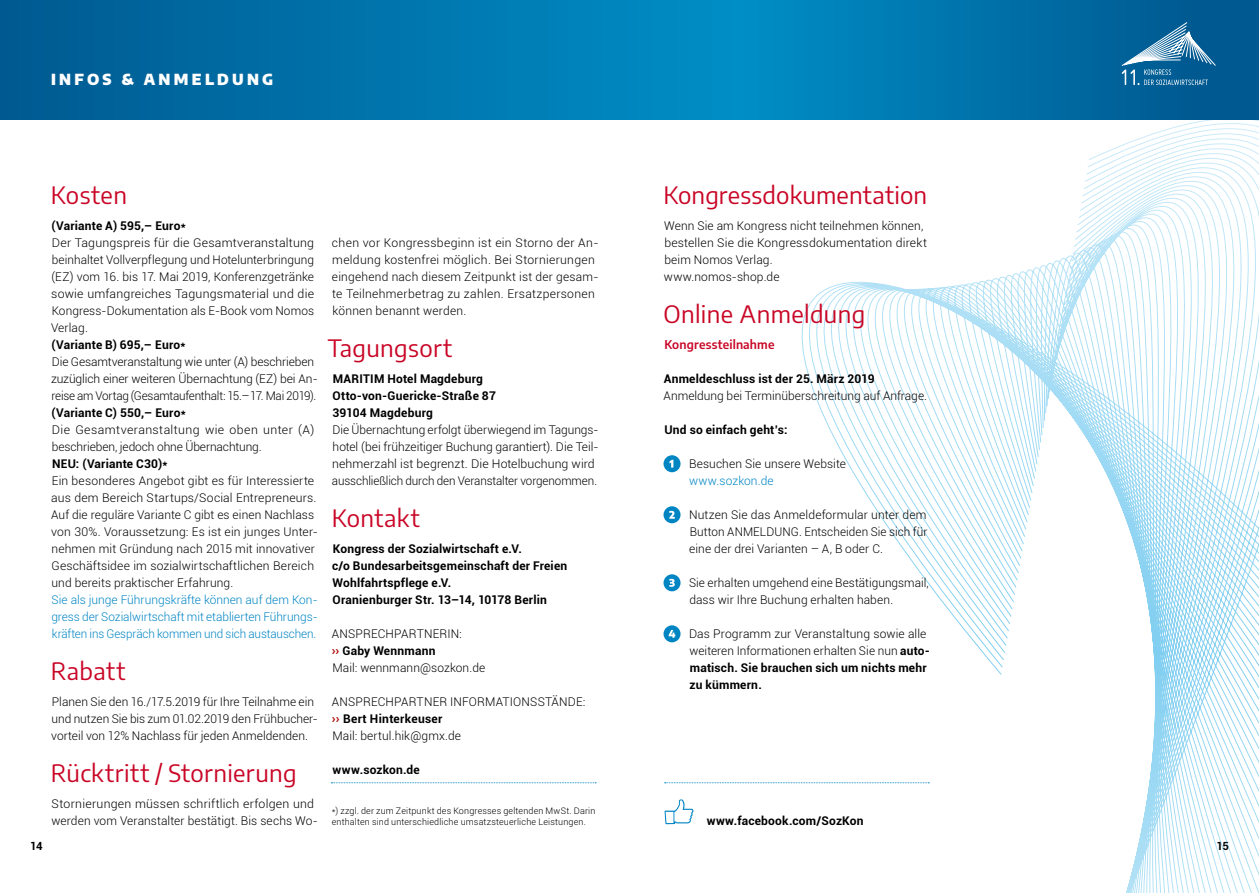
<style>
.page{position:relative;width:1259px;height:893px;background:#fff}
.page>*{position:absolute;margin:0;border:0;box-sizing:border-box;transform-origin:0 0}
.t1{font:24px "Encode Sans";letter-spacing:.015em;color:#c90526}
.t2{font:900 15px "Encode Sans";letter-spacing:.22em;color:#fff}
.t3{font:300 12px/17px "Roboto";letter-spacing:.005em;color:#000}
.t4{font:700 12px/17px "Roboto";letter-spacing:.015em;color:#000}
.t5{font:300 12px/17px "Roboto";letter-spacing:-.005em;color:#0085c3;text-align:justify}
.t6{font:300 12px/17px "Roboto";letter-spacing:-.015em;color:#000}
.t7{font:600 12px "Encode Sans";letter-spacing:.015em;color:#c90526}
.t8{font:700 11.25px "Roboto";color:#000}
.t9{font:300 9px/10.8px "Roboto";letter-spacing:.02em;color:#000}
.s1{font-weight:700;font-size:12.75px;color:#ae0b05}
.s2{font-weight:700}
</style>
<div class="page">
<svg style="left:777px;top:119px;width:482px;height:774px"></svg>
<svg style="left:0;top:0;width:1259px;height:119px;background:#0073aa"></svg>
<svg style="left:664px;top:782px;width:265px;height:1px"></svg>
<svg style="left:331px;top:782px;width:265px;height:1px"></svg>
<svg style="left:1121px;top:22px;width:95px;height:63px;background:#307ba8"></svg>
<svg style="left:663px;top:455px;width:17px;height:17px"></svg>
<svg style="left:669px;top:460px;width:4px;height:8px"></svg>
<div style="left:663px;top:506px;width:17px;height:17px;background:#0085c3;border-radius:50%"></div>
<svg style="left:669px;top:511px;width:6px;height:8px"></svg>
<div style="left:663px;top:574px;width:17px;height:17px;background:#0085c3;border-radius:50%"></div>
<svg style="left:669px;top:579px;width:6px;height:8px"></svg>
<div style="left:663px;top:625px;width:17px;height:17px;background:#0085c3;border-radius:50%"></div>
<svg style="left:668px;top:630px;width:7px;height:8px"></svg>
<svg style="left:664px;top:799px;width:29px;height:25px"></svg>
<p class="t2" style="left:51px;top:68px;width:224px">INFOS &amp; ANMELDUNG</p>
<h1 class="t1" style="left:51px;top:178px;width:78px">Kosten</h1>
<p class="t4" style="left:51px;top:216px;width:136px">(Variante A) 595,– Euro*</p>
<p class="t3" style="left:51px;top:233px;width:264px;text-align:justify">Der Tagungspreis für die Gesamtveranstaltung beinhaltet Vollverpflegung und Hotelunterbringung (EZ) vom 16. bis 17. Mai 2019, Konferenzgetränke sowie umfangreiches Tagungsmaterial und die Kongress-Dokumentation als E-Book vom Nomos Verlag.</p>
<p class="t4" style="left:51px;top:335px;width:135px">(Variante B) 695,– Euro*</p>
<p class="t6" style="left:51px;top:353px;width:268px">Die Gesamtveranstaltung wie unter (A) beschrieben zuzüglich einer weiteren Übernachtung (EZ) bei An&shy;reise am Vortag (Gesamtaufenthalt: 15.– 17. Mai 2019).</p>
<p class="t4" style="left:51px;top:403px;width:136px">(Variante C) 550,– Euro*</p>
<p class="t3" style="left:52px;top:421px;width:264px">Die Gesamtveranstaltung wie oben unter (A) beschrieben, jedoch ohne Übernachtung.</p>
<p class="t4" style="left:52px;top:454px;width:117px">NEU: (Variante C30)*</p>
<p class="t3" style="left:51px;top:472px;width:268px">Ein besonderes Angebot gibt es für Interessierte aus dem Bereich Startups/Social Entrepreneurs.<br>Auf die reguläre Variante C gibt es einen Nachlass von 30%. Voraussetzung: Es ist ein junges Unter&shy;nehmen mit Gründung nach 2015 mit innovativer Geschäftsidee im sozialwirtschaftlichen Bereich und bereits praktischer Erfahrung.</p>
<p class="t5" style="left:51px;top:591px;width:268px">Sie als junge Führungskräfte können auf dem Kon&shy;gress der Sozialwirtschaft mit etablierten Führungs&shy;kräften ins Gespräch kommen und sich austauschen.</p>
<h1 class="t1" style="left:51px;top:655px;width:76px">Rabatt</h1>
<p class="t3" style="left:51px;top:693px;width:268px">Planen Sie den 16./17.5.2019 für Ihre Teilnahme ein und nutzen Sie bis zum 01.02.2019 den Frühbucher&shy;vorteil von 12% Nachlass für jeden Anmeldenden.</p>
<h1 class="t1" style="left:51px;top:757px;width:247px">Rücktritt / Stornierung</h1>
<p class="t3" style="left:51px;top:795px;width:268px">Stornierungen müssen schriftlich erfolgen und werden vom Veranstalter bestätigt. Bis sechs Wo-</p>
<p class="t3" style="left:332px;top:233px;width:268px">chen vor Kongressbeginn ist ein Storno der An&shy;meldung kostenfrei möglich. Bei Stornierungen eingehend nach diesem Zeitpunkt ist der gesam&shy;te Teilnehmerbetrag zu zahlen. Ersatzpersonen können benannt werden.</p>
<h1 class="t1" style="left:328px;top:331px;width:126px">Tagungsort</h1>
<p class="t4" style="left:332px;top:369px;width:165px">MARITIM Hotel Magdeburg<br>Otto-von-Guericke-Straße 87<br>39104 Magdeburg</p>
<p class="t3" style="left:332px;top:421px;width:268px">Die Übernachtung erfolgt überwiegend im Tagungs&shy;hotel (bei frühzeitiger Buchung garantiert). Die Teil&shy;nehmerzahl ist begrenzt. Die Hotelbuchung wird ausschließlich durch den Veranstalter vorgenommen.</p>
<h1 class="t1" style="left:332px;top:502px;width:90px">Kontakt</h1>
<p class="t4" style="left:332px;top:540px;width:237px">Kongress der Sozialwirtschaft e.V.<br>c/o Bundesarbeitsgemeinschaft der Freien Wohlfahrtspflege e.V.<br>Oranienburger Str. 13–14, 10178 Berlin</p>
<p class="t3" style="left:332px;top:625px;width:155px">ANSPRECHPARTNERIN:<br><span class="s1">››</span> <span class="s2">Gaby Wennmann<br></span>Mail: wennmann@sozkon.de</p>
<p class="t3" style="left:332px;top:693px;width:255px">ANSPRECHPARTNER INFORMATIONSSTÄNDE: <span class="s1">››</span> <span class="s2">Bert Hinterkeuser<br></span>Mail: bertul.hik@gmx.de</p>
<p class="t4" style="left:332px;top:761px;width:89px">www.sozkon.de</p>
<h1 class="t1" style="left:663px;top:178px;width:265px">Kongressdokumentation</h1>
<p class="t3" style="left:664px;top:216px;width:264px">Wenn Sie am Kongress nicht teilnehmen können, bestellen Sie die Kongressdokumentation direkt beim Nomos Verlag.<br>www.nomos-shop.de</p>
<h1 class="t1" style="left:663px;top:297px;width:203px">Online Anmeldung</h1>
<p class="t7" style="left:664px;top:335px;width:112px">Kongressteilnahme</p>
<p class="t4" style="left:664px;top:369px;width:212px">Anmeldeschluss ist der 25. März 2019</p>
<p class="t3" style="left:663px;top:387px;width:265px">Anmeldung bei Terminüberschreitung auf Anfrage.</p>
<p class="t4" style="left:664px;top:420px;width:125px">Und so einfach geht’s:</p>
<p class="t3" style="left:689px;top:455px;width:158px">Besuchen Sie unsere Website</p>
<p class="t5" style="left:689px;top:472px;width:86px">www.sozkon.de</p>
<p class="t3" style="left:689px;top:506px;width:240px;text-align:justify">Nutzen Sie das Anmeldeformular unter dem Button ANMELDUNG. Entscheiden Sie sich für eine der drei Varianten – A, B oder C.</p>
<p class="t3" style="left:689px;top:574px;width:241px">Sie erhalten umgehend eine Bestätigungsmail, dass wir Ihre Buchung erhalten haben.</p>
<p class="t3" style="left:689px;top:625px;width:241px">Das Programm zur Veranstaltung sowie alle weiteren Informationen erhalten Sie nun <span class="s2">auto&shy;matisch. Sie brauchen sich um nichts mehr zu kümmern.</span></p>
<p class="t9" style="left:332px;top:805px;width:265px">*) zzgl. der zum Zeitpunkt des Kongresses geltenden MwSt. Darin enthalten sind unterschiedliche umsatzsteuerliche Leistungen.</p>
<p class="t4" style="left:707px;top:812px;width:158px">www.facebook.com/SozKon</p>
<p class="t8" style="left:30px;top:838px;width:14px">14</p>
<p class="t8" style="left:1216px;top:838px;width:14px">15</p>
</div>
